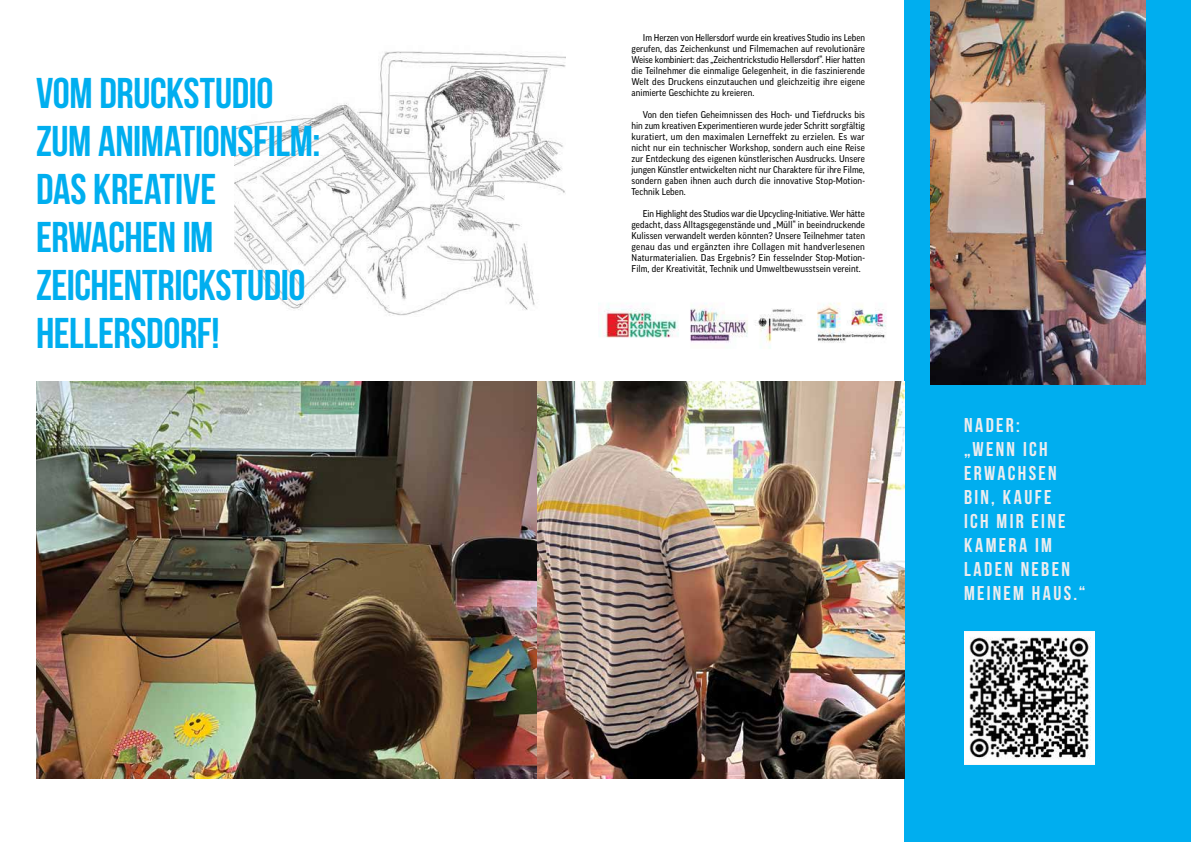
<style>
.page{position:relative;width:1191px;height:842px;background:#fff}
.page>*{position:absolute;margin:0;border:0;box-sizing:border-box;transform-origin:0 0}
.t1{font:700 43px/48px "Bebas Neue";letter-spacing:-.01em;color:#00aeef}
.t2{font:700 20px/24px "Bebas Neue";letter-spacing:.115em;color:#ecedef}
.t3{font:9.5px/11px "Good Pro News";letter-spacing:.01em;color:#000;text-align:justify;scale:.94 1}
.t4{font:9.5px/11px "Good Pro News";letter-spacing:.01em;color:#000;text-align:justify;scale:.95 1}
</style>
<div class="page">
<div style="left:904px;top:0;width:287px;height:842px;background:#00aeef"></div>
<img style="left:536px;top:381px;width:368px;height:397px">
<img style="left:36px;top:381px;width:500px;height:397px">
<img style="left:930px;top:1px;width:216px;height:383px">
<img style="left:598px;top:302px;width:289px;height:47px">
<img style="left:234px;top:51px;width:331px;height:265px">
<img style="left:964px;top:632px;width:130px;height:132px">
<h1 class="t1" style="left:36px;top:69px;width:286px">VOM DRUCKSTUDIO<br>ZUM ANIMATIONSFILM:<br>DAS KREATIVE<br>ERWACHEN IM<br>ZEICHENTRICKSTUDIO<br>HELLERSDORF!</h1>
<p class="t3" style="left:631px;top:32px;width:250px;text-indent:11px">Im Herzen von Hellersdorf wurde ein kreatives Studio ins Leben gerufen, das Zeichenkunst und Filmemachen auf revolutionäre Weise kombiniert: das „Zeichentrickstudio Hellersdorf“. Hier hatten die Teilnehmer die einmalige Gelegenheit, in die faszinierende Welt des Druckens einzutauchen und gleichzeitig ihre eigene animierte Geschichte zu kreieren.</p>
<p class="t4" style="left:631px;top:109px;width:247px;text-indent:11px">Von den tiefen Geheimnissen des Hoch- und Tiefdrucks bis hin zum kreativen Experimentieren wurde jeder Schritt sorgfältig kuratiert, um den maximalen Lerneffekt zu erzielen. Es war nicht nur ein technischer Workshop, sondern auch eine Reise zur Entdeckung des eigenen künstlerischen Ausdrucks. Unsere jungen Künstler entwickelten nicht nur Charaktere für ihre Filme, sondern gaben ihnen auch durch die innovative Stop-Motion-Technik Leben.</p>
<p class="t3" style="left:631px;top:208px;width:250px;text-indent:11px">Ein Highlight des Studios war die Upcycling-Initiative. Wer hätte gedacht, dass Alltagsgegenstände und „Müll“ in beeindruckende Kulissen verwandelt werden könnten? Unsere Teilnehmer taten genau das und ergänzten ihre Collagen mit handverlesenen Naturmaterialien. Das Ergebnis? Ein fesselnder Stop-Motion-Film, der Kreativität, Technik und Umweltbewusstsein vereint.</p>
<h2 class="t2" style="left:964px;top:413px;width:123px">NADER:<br>„WENN ICH<br>ERWACHSEN<br>BIN, KAUFE<br>ICH MIR EINE<br>KAMERA IM<br>LADEN NEBEN<br>MEINEM HAUS.“</h2>
</div>
